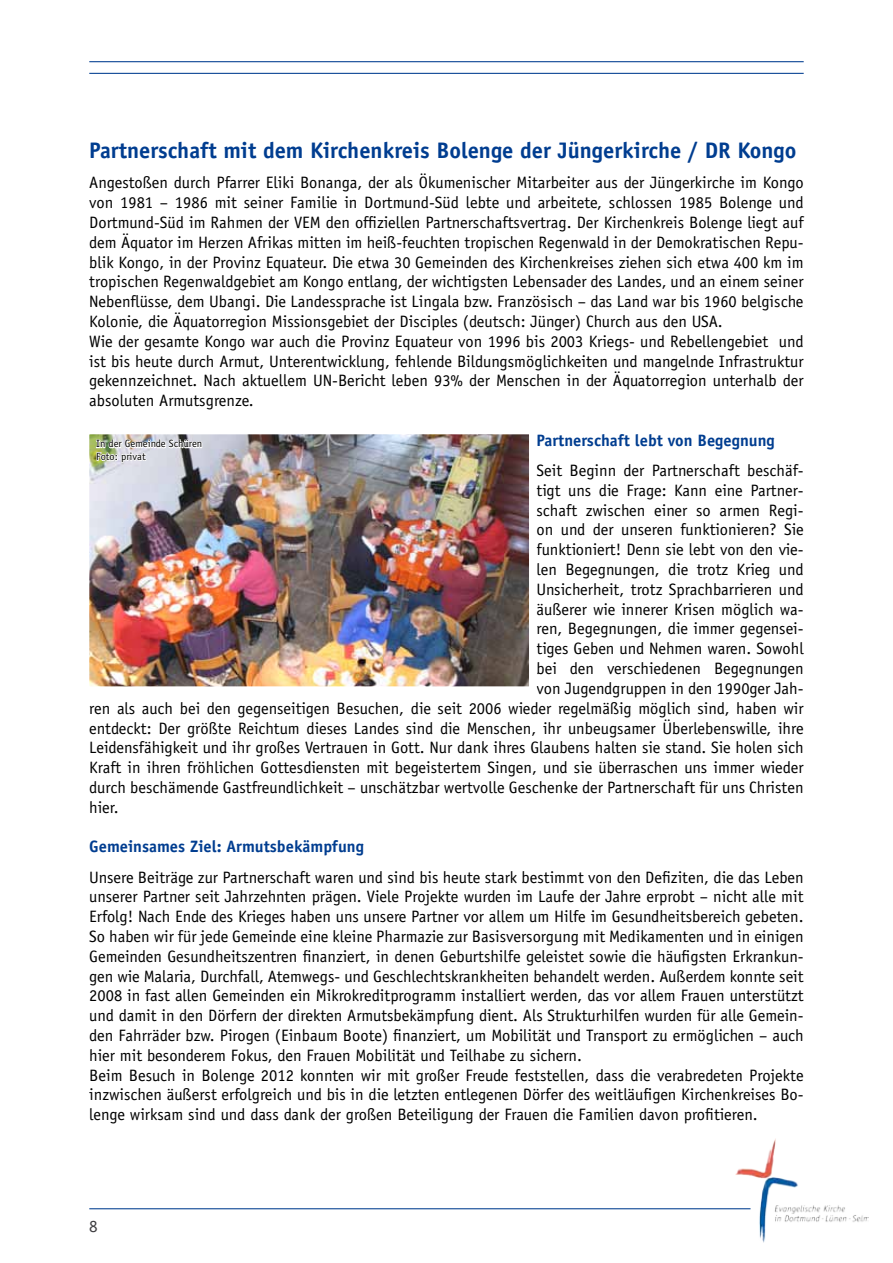
<style>
.page{position:relative;width:893px;height:1263px;background:#fff}
.page>*{position:absolute;margin:0;border:0;box-sizing:border-box;transform-origin:0 0}
.t1{font:700 22.5px "Officina Sans";color:#003d90}
.t2{font:17.1px "Officina Sans";color:#3e3d40}
.t3{font:16.5px/19.8px "Officina Sans";color:#000}
.t4{font:700 16.5px "Officina Sans";color:#003d90}
.t5{font:10.5px/12.6px "Officina Sans";color:#000}
</style>
<div class="page">
<img style="left:735px;top:1138px;width:133px;height:104px">
<hr style="left:89px;top:1208px;width:661px;height:1px;background:#003d90">
<hr style="left:89px;top:73px;width:715px;height:1px;background:#003d90">
<hr style="left:89px;top:61px;width:715px;height:1px;background:#003d90">
<img style="left:89px;top:434px;width:440px;height:253px">
<svg style="left:95px;top:438px;width:108px;height:31px"></svg>
<h1 class="t1" style="left:89px;top:136px;width:709px">Partnerschaft mit dem Kirchenkreis Bolenge der Jüngerkirche / DR Kongo</h1>
<p class="t3" style="left:89px;top:173px;width:716px">Angestoßen durch Pfarrer Eliki Bonanga, der als Ökumenischer Mitarbeiter aus der Jüngerkirche im Kongo von 1981 – 1986 mit seiner Familie in Dortmund-Süd lebte und arbeitete, schlossen 1985 Bolenge und Dortmund-Süd im Rahmen der VEM den offiziellen Partnerschaftsvertrag. Der Kirchenkreis Bolenge liegt auf dem Äquator im Herzen Afrikas mitten im heiß-feuchten tropischen Regenwald in der Demokratischen Repu&shy;blik Kongo, in der Provinz Equateur. Die etwa 30 Gemeinden des Kirchenkreises ziehen sich etwa 400 km im tropischen Regenwaldgebiet am Kongo entlang, der wichtigsten Lebensader des Landes, und an einem seiner Nebenflüsse, dem Ubangi. Die Landessprache ist Lingala bzw. Französisch – das Land war bis 1960 belgische Kolonie, die Äquatorregion Missionsgebiet der Disciples (deutsch: Jünger) Church aus den USA.<br>Wie der gesamte Kongo war auch die Provinz Equateur von 1996 bis 2003 Kriegs- und Rebellengebiet und ist bis heute durch Armut, Unterentwicklung, fehlende Bildungsmöglichkeiten und mangelnde Infrastruktur gekennzeichnet. Nach aktuellem UN-Bericht leben 93% der Menschen in der Äquatorregion unterhalb der absoluten Armutsgrenze.</p>
<p class="t4" style="left:536px;top:430px;width:240px">Partnerschaft lebt von Begegnung</p>
<p class="t3" style="left:536px;top:461px;width:269px">Seit Beginn der Partnerschaft beschäf-</p>
<p class="t3" style="left:536px;top:480px;width:269px">tigt uns die Frage: Kann eine Partner-</p>
<p class="t3" style="left:536px;top:500px;width:269px">schaft zwischen einer so armen Regi-</p>
<p class="t3" style="left:536px;top:520px;width:269px">on und der unseren funktionieren? Sie</p>
<p class="t3" style="left:536px;top:540px;width:269px">funktioniert! Denn sie lebt von den vie-</p>
<p class="t3" style="left:536px;top:560px;width:269px">len Begegnungen, die trotz Krieg und</p>
<p class="t3" style="left:536px;top:579px;width:269px">Unsicherheit, trotz Sprachbarrieren und</p>
<p class="t3" style="left:536px;top:599px;width:269px">äußerer wie innerer Krisen möglich wa-</p>
<p class="t3" style="left:536px;top:619px;width:269px">ren, Begegnungen, die immer gegensei-</p>
<p class="t3" style="left:536px;top:639px;width:269px">tiges Geben und Nehmen waren. Sowohl</p>
<p class="t3" style="left:536px;top:659px;width:269px">bei den verschiedenen Begegnungen</p>
<p class="t3" style="left:536px;top:678px;width:269px">von Jugendgruppen in den 1990ger Jah-</p>
<p class="t3" style="left:89px;top:698px;width:716px">ren als auch bei den gegenseitigen Besuchen, die seit 2006 wieder regelmäßig möglich sind, haben wir</p>
<p class="t3" style="left:89px;top:718px;width:716px">entdeckt: Der größte Reichtum dieses Landes sind die Menschen, ihr unbeugsamer Überlebenswille, ihre</p>
<p class="t3" style="left:89px;top:738px;width:716px">Leidensfähigkeit und ihr großes Vertrauen in Gott. Nur dank ihres Glaubens halten sie stand. Sie holen sich</p>
<p class="t3" style="left:89px;top:758px;width:716px">Kraft in ihren fröhlichen Gottesdiensten mit begeistertem Singen, und sie überraschen uns immer wieder</p>
<p class="t3" style="left:89px;top:777px;width:716px">durch beschämende Gastfreundlichkeit – unschätzbar wertvolle Geschenke der Partnerschaft für uns Christen</p>
<p class="t3" style="left:89px;top:797px;width:31px">hier.</p>
<p class="t4" style="left:89px;top:836px;width:276px">Gemeinsames Ziel: Armutsbekämpfung</p>
<p class="t3" style="left:89px;top:867px;width:716px">Unsere Beiträge zur Partnerschaft waren und sind bis heute stark bestimmt von den Defiziten, die das Leben unserer Partner seit Jahrzehnten prägen. Viele Projekte wurden im Laufe der Jahre erprobt – nicht alle mit Erfolg! Nach Ende des Krieges haben uns unsere Partner vor allem um Hilfe im Gesundheitsbereich gebeten.<br>So haben wir für jede Gemeinde eine kleine Pharmazie zur Basisversorgung mit Medikamenten und in einigen Gemeinden Gesundheitszentren finanziert, in denen Geburtshilfe geleistet sowie die häufigsten Erkrankun&shy;gen wie Malaria, Durchfall, Atemwegs- und Geschlechtskrankheiten behandelt werden. Außerdem konnte seit 2008 in fast allen Gemeinden ein Mikrokreditprogramm installiert werden, das vor allem Frauen unterstützt und damit in den Dörfern der direkten Armutsbekämpfung dient. Als Strukturhilfen wurden für alle Gemein&shy;den Fahrräder bzw. Pirogen (Einbaum Boote) finanziert, um Mobilität und Transport zu ermöglichen – auch hier mit besonderem Fokus, den Frauen Mobilität und Teilhabe zu sichern.<br>Beim Besuch in Bolenge 2012 konnten wir mit großer Freude feststellen, dass die verabredeten Projekte inzwischen äußerst erfolgreich und bis in die letzten entlegenen Dörfer des weitläufigen Kirchenkreises Bo&shy;lenge wirksam sind und dass dank der großen Beteiligung der Frauen die Familien davon profitieren.</p>
<p class="t5" style="left:96px;top:438px;width:108px">In der Gemeinde Schüren<br>Foto: privat</p>
<p class="t2" style="left:89px;top:1216px;width:10px">8</p>
</div>
